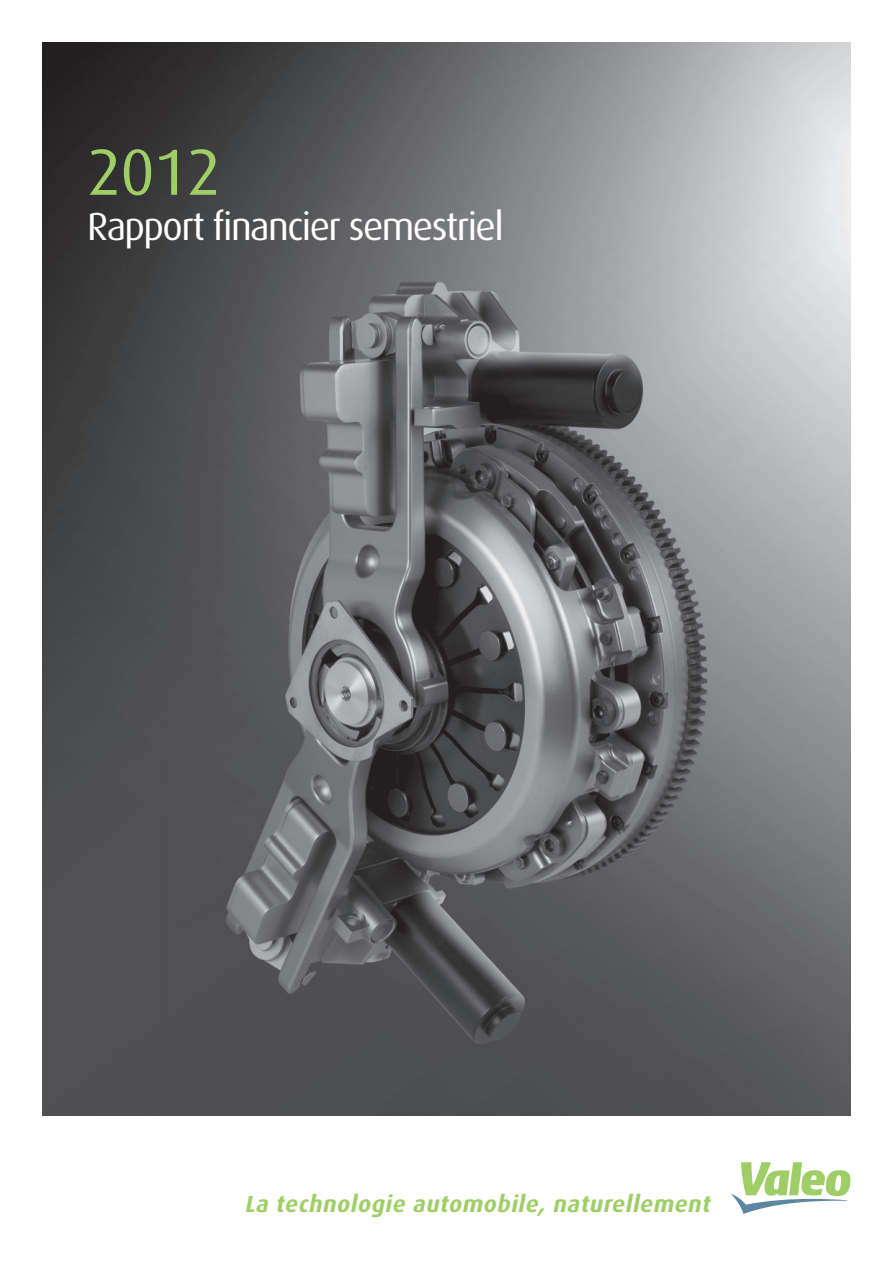
<style>
.page{position:relative;width:893px;height:1263px;background:#fff}
.page>*{position:absolute;margin:0;border:0;box-sizing:border-box;transform-origin:0 0}
.t1{font:65.4px "Dax";color:#9fce66}
.t2{font:39px "Dax";letter-spacing:-.04em;color:#fff}
.t3{font:italic 700 23.25px "Dax";color:#9fce66}
</style>
<div class="page">
<img style="left:43px;top:43px;width:807px;height:1072px">
<svg style="left:731px;top:1162px;width:119px;height:52px"></svg>
<h1 class="t1" style="left:87px;top:144px;width:136px">2012</h1>
<h2 class="t2" style="left:87px;top:210px;width:418px">Rapport financier semestriel</h2>
<p class="t3" style="left:244px;top:1193px;width:471px">La technologie automobile, naturellement</p>
</div>
